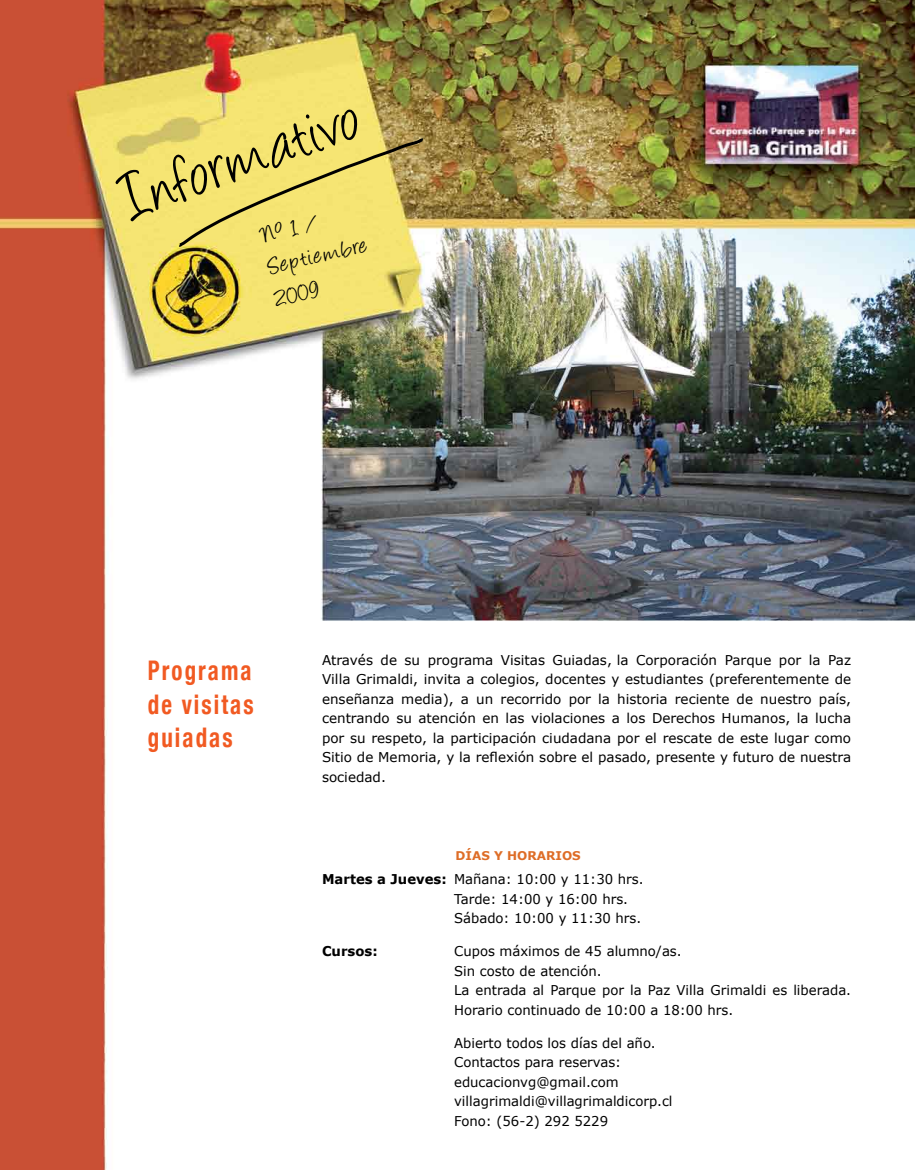
<style>
.page{position:relative;width:915px;height:1170px;background:#fff}
.page>*{position:absolute;margin:0;border:0;box-sizing:border-box;transform-origin:0 0}
.t1{font:75px "Angelina";color:#000;scale:.9 1}
.Títulos{font:700 condensed 27px/33px "Helvetica Neue";letter-spacing:.09em;color:#f15a22;scale:.85 1}
.t2{font:27px/32.4px "Angelina";color:#000}
.Texto{font:13.5px/19.5px "Verdana";color:#000;text-align:justify}
.Texto-2{font:700 13.5px "Verdana";color:#000}
.Texto-3{font:700 12px "Verdana";color:#de6d27}
.s1{font-weight:700}
</style>
<div class="page">
<img style="left:0;top:0;width:914px;height:1169px">
<svg style="left:175px;top:137px;width:251px;height:109px;background:#e7d66d"></svg>
<p class="t1" style="left:113px;top:170px;width:278px;rotate:-20deg">Informativo</p>
<p class="t2" style="left:258px;top:222px;width:59px;rotate:-13deg">No 1 /</p>
<p class="t2" style="left:265px;top:253px;width:102px;rotate:-13deg">Septiembre<br>2009</p>
<p class="Títulos" style="left:148px;top:654px;width:123px">Programa</p>
<p class="Títulos" style="left:148px;top:687px;width:126px">de visitas guiadas</p>
<p class="Texto" style="left:322px;top:649px;width:530px">Através de su programa Visitas Guiadas, la Corporación Parque por la Paz Villa Grimaldi, invita a colegios, docentes y estudiantes (preferentemente de enseñanza media), a un recorrido por la historia reciente de nuestro país, centrando su atención en las violaciones a los Derechos Humanos, la lucha por su respeto, la participación ciudadana por el rescate de este lugar como Sitio de Memoria, y la reflexión sobre el pasado, presente y futuro de nuestra sociedad.</p>
<p class="Texto-3" style="left:455px;top:847px;width:126px">DÍAS Y HORARIOS</p>
<p class="Texto" style="left:322px;top:868px;width:323px"><span class="s1">Martes a Jueves:</span> Mañana: 10:00 y 11:30 hrs.</p>
<p class="Texto" style="left:454px;top:888px;width:175px">Tarde: 14:00 y 16:00 hrs.</p>
<p class="Texto" style="left:454px;top:907px;width:188px">Sábado: 10:00 y 11:30 hrs.</p>
<p class="Texto-2" style="left:322px;top:942px;width:57px">Cursos:</p>
<p class="Texto" style="left:454px;top:940px;width:229px">Cupos máximos de 45 alumno/as.</p>
<p class="Texto" style="left:454px;top:960px;width:149px">Sin costo de atención.</p>
<p class="Texto" style="left:454px;top:979px;width:398px">La entrada al Parque por la Paz Villa Grimaldi es liberada.<br>Horario continuado de 10:00 a 18:00 hrs.</p>
<p class="Texto" style="left:454px;top:1032px;width:203px">Abierto todos los días del año.</p>
<p class="Texto" style="left:454px;top:1051px;width:169px">Contactos para reservas:</p>
<p class="Texto" style="left:454px;top:1071px;width:166px">educacionvg@gmail.com</p>
<p class="Texto" style="left:454px;top:1090px;width:220px">villagrimaldi@villagrimaldicorp.cl</p>
<p class="Texto" style="left:454px;top:1110px;width:155px">Fono: (56-2) 292 5229</p>
</div>
